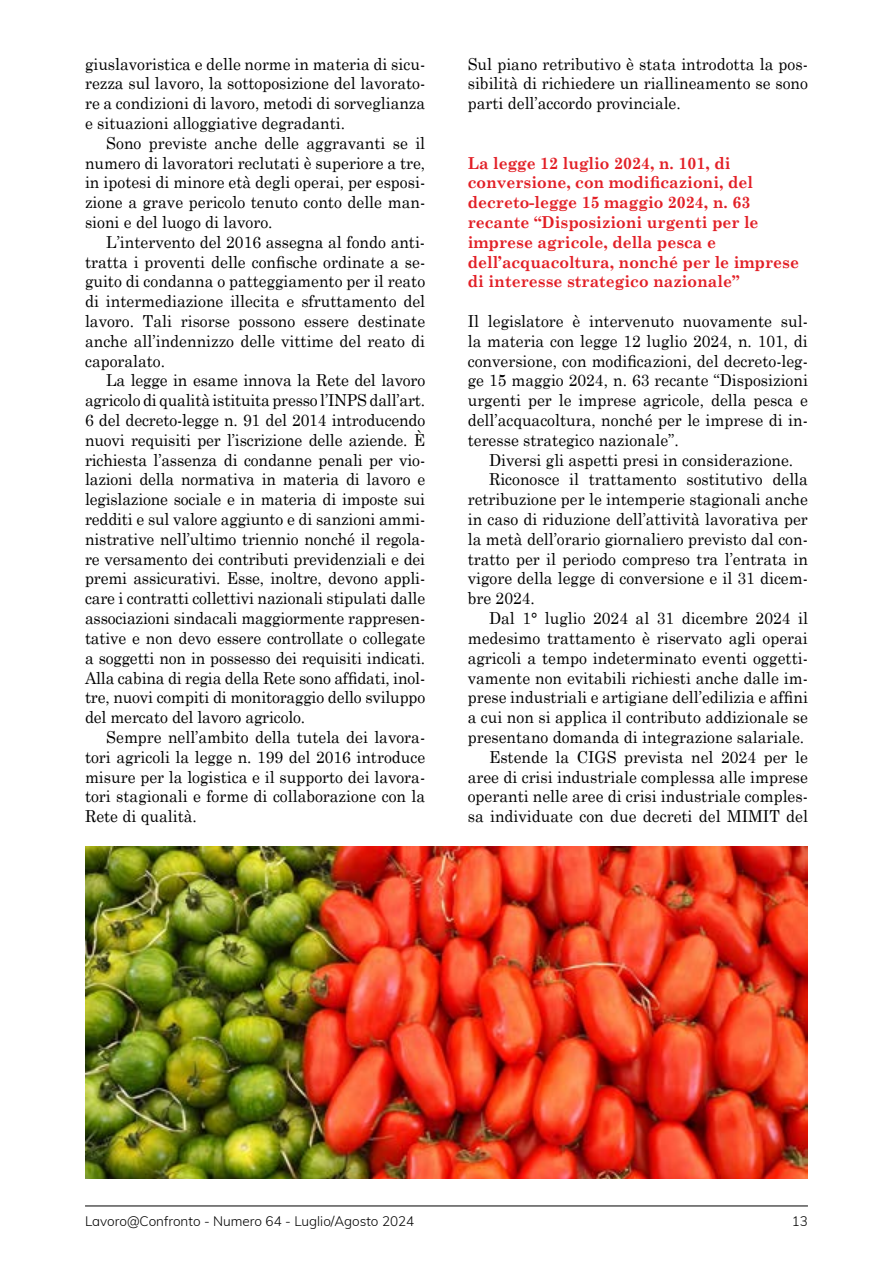
<style>
.page{position:relative;width:893px;height:1263px;background:#fff}
.page>*{position:absolute;margin:0;border:0;box-sizing:border-box;transform-origin:0 0}
.t1{font:16.5px/19.8px "Century Schoolbook";color:#000;text-align:justify;scale:.95 1}
.t2{font:700 16.5px/19.8px "Century Schoolbook";color:#e21f26;scale:.95 1}
.t3{font:300 13.5px "Muli";color:#000}
</style>
<div class="page">
<hr style="left:85px;top:1205px;width:723px;height:1px;background:#000">
<img style="left:85px;top:847px;width:723px;height:331px">
<p class="t1" style="left:85px;top:53px;width:360px">giuslavoristica e delle norme in materia di sicu&shy;rezza sul lavoro, la sottoposizione del lavorato&shy;re a condizioni di lavoro, metodi di sorveglianza e situazioni alloggiative degradanti.</p>
<p class="t1" style="left:85px;top:133px;width:360px;text-indent:21px">Sono previste anche delle aggravanti se il numero di lavoratori reclutati è superiore a tre, in ipotesi di minore età degli operai, per esposi&shy;zione a grave pericolo tenuto conto delle man&shy;sioni e del luogo di lavoro.</p>
<p class="t1" style="left:85px;top:232px;width:360px;text-indent:21px">L’intervento del 2016 assegna al fondo anti&shy;tratta i proventi delle confische ordinate a se&shy;guito di condanna o patteggiamento per il reato di intermediazione illecita e sfruttamento del lavoro. Tali risorse possono essere destinate anche all’indennizzo delle vittime del reato di caporalato.</p>
<p class="t1" style="left:85px;top:370px;width:360px;text-indent:21px">La legge in esame innova la Rete del lavoro agricolo di qualità istituita presso l’INPS dall’art.<br>6 del decreto-legge n. 91 del 2014 introducendo nuovi requisiti per l’iscrizione delle aziende. È richiesta l’assenza di condanne penali per vio&shy;lazioni della normativa in materia di lavoro e legislazione sociale e in materia di imposte sui redditi e sul valore aggiunto e di sanzioni ammi&shy;nistrative nell’ultimo triennio nonché il regola&shy;re versamento dei contributi previdenziali e dei premi assicurativi. Esse, inoltre, devono appli&shy;care i contratti collettivi nazionali stipulati dalle associazioni sindacali maggiormente rappresen&shy;tative e non devo essere controllate o collegate a soggetti non in possesso dei requisiti indicati.<br>Alla cabina di regia della Rete sono affidati, inol&shy;tre, nuovi compiti di monitoraggio dello sviluppo del mercato del lavoro agricolo.</p>
<p class="t1" style="left:85px;top:727px;width:360px;text-indent:21px">Sempre nell’ambito della tutela dei lavora&shy;tori agricoli la legge n. 199 del 2016 introduce misure per la logistica e il supporto dei lavora&shy;tori stagionali e forme di collaborazione con la Rete di qualità.</p>
<p class="t1" style="left:468px;top:53px;width:360px">Sul piano retributivo è stata introdotta la pos&shy;sibilità di richiedere un riallineamento se sono parti dell’accordo provinciale.</p>
<p class="t2" style="left:468px;top:152px;width:350px">La legge 12 luglio 2024, n. 101, di conversione, con modificazioni, del decreto-legge 15 maggio 2024, n. 63 recante “Disposizioni urgenti per le imprese agricole, della pesca e dell’acquacoltura, nonché per le imprese di interesse strategico nazionale”</p>
<p class="t1" style="left:468px;top:311px;width:360px">Il legislatore è intervenuto nuovamente sul&shy;la materia con legge 12 luglio 2024, n. 101, di conversione, con modificazioni, del decreto-leg&shy;ge 15 maggio 2024, n. 63 recante “Disposizioni urgenti per le imprese agricole, della pesca e dell’acquacoltura, nonché per le imprese di in&shy;teresse strategico nazionale”.</p>
<p class="t1" style="left:489px;top:449px;width:322px">Diversi gli aspetti presi in considerazione.</p>
<p class="t1" style="left:489px;top:469px;width:337px">Riconosce il trattamento sostitutivo della</p>
<p class="t1" style="left:468px;top:489px;width:360px">retribuzione per le intemperie stagionali anche</p>
<p class="t1" style="left:468px;top:509px;width:360px">in caso di riduzione dell’attività lavorativa per</p>
<p class="t1" style="left:468px;top:529px;width:360px">la metà dell’orario giornaliero previsto dal con-</p>
<p class="t1" style="left:468px;top:548px;width:360px">tratto per il periodo compreso tra l’entrata in</p>
<p class="t1" style="left:468px;top:568px;width:360px">vigore della legge di conversione e il 31 dicem-</p>
<p class="t1" style="left:468px;top:588px;width:72px">bre 2024.</p>
<p class="t1" style="left:489px;top:608px;width:337px">Dal 1° luglio 2024 al 31 dicembre 2024 il</p>
<p class="t1" style="left:468px;top:628px;width:360px">medesimo trattamento è riservato agli operai</p>
<p class="t1" style="left:468px;top:647px;width:360px">agricoli a tempo indeterminato eventi oggetti-</p>
<p class="t1" style="left:468px;top:667px;width:360px">vamente non evitabili richiesti anche dalle im-</p>
<p class="t1" style="left:468px;top:687px;width:360px">prese industriali e artigiane dell’edilizia e affini</p>
<p class="t1" style="left:468px;top:707px;width:360px">a cui non si applica il contributo addizionale se</p>
<p class="t1" style="left:468px;top:727px;width:356px">presentano domanda di integrazione salariale.</p>
<p class="t1" style="left:489px;top:746px;width:337px">Estende la CIGS prevista nel 2024 per le</p>
<p class="t1" style="left:468px;top:766px;width:360px">aree di crisi industriale complessa alle imprese</p>
<p class="t1" style="left:468px;top:786px;width:360px">operanti nelle aree di crisi industriale comples-</p>
<p class="t1" style="left:468px;top:806px;width:360px">sa individuate con due decreti del MIMIT del</p>
<p class="t3" style="left:85px;top:1212px;width:331px">Lavoro@Confronto - Numero 64 - Luglio/Agosto 2024</p>
<p class="t3" style="left:792px;top:1212px;width:18px">13</p>
</div>
